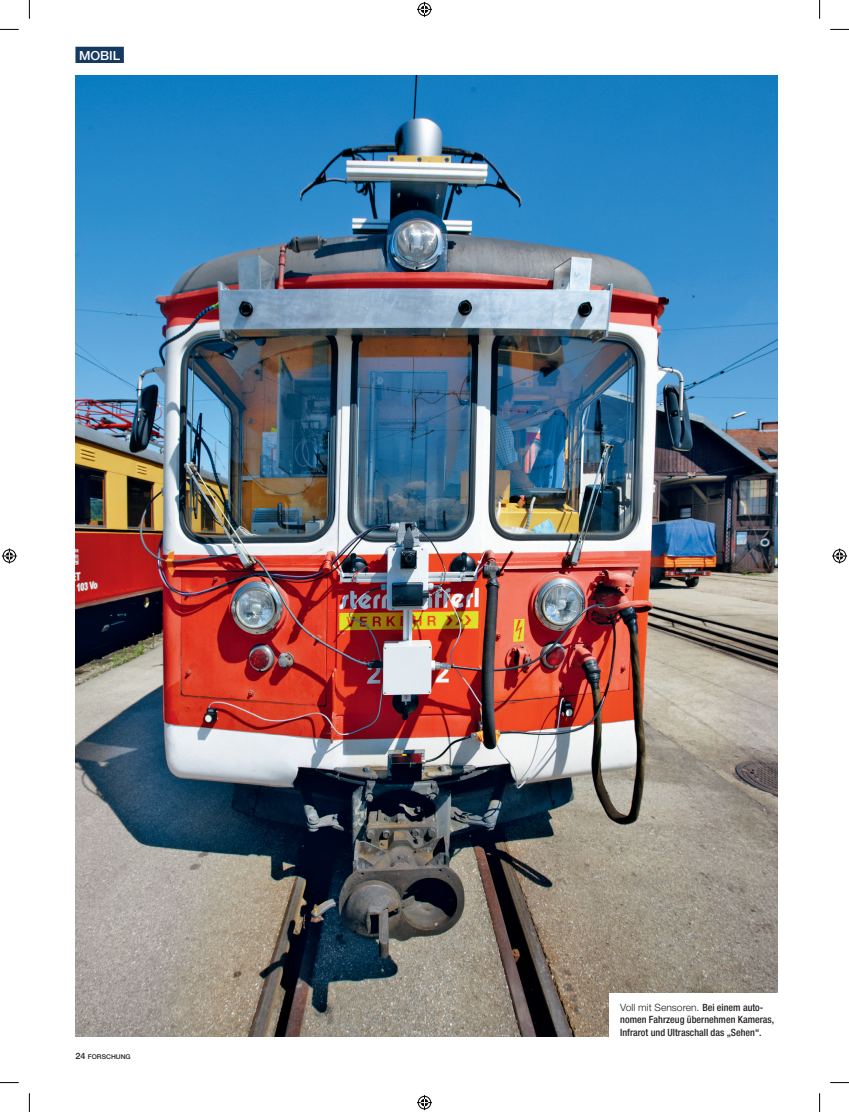
<style>
.page{position:relative;width:849px;height:1112px;background:#fff}
.page>*{position:absolute;margin:0;border:0;box-sizing:border-box;transform-origin:0 0}
.t1{font:500 12.5px "Helvetica Neue LT Std";color:#fff}
.t2{font:500 condensed 10px/12.5px "Helvetica Neue LT Std";color:#231f20}
.t3{font:500 6.5px "Helvetica Neue LT Std";color:#231f20}
.s1{font-size:8.75px}
.s2{font-weight:300;font-stretch:normal}
</style>
<div class="page">
<img style="left:75px;top:75px;width:702px;height:961px">
<div style="left:610px;top:992px;width:184px;height:54px;background:#fff"></div>
<div style="left:75px;top:47px;width:49px;height:16px;background:#163962"></div>
<svg style="left:0;top:29px;width:19px;height:1px"></svg>
<svg style="left:830px;top:29px;width:19px;height:1px"></svg>
<svg style="left:0;top:1082px;width:19px;height:1px"></svg>
<svg style="left:830px;top:1082px;width:19px;height:1px"></svg>
<svg style="left:29px;top:0;width:1px;height:19px"></svg>
<svg style="left:29px;top:1093px;width:1px;height:18px"></svg>
<svg style="left:819px;top:0;width:1px;height:19px"></svg>
<svg style="left:819px;top:1093px;width:1px;height:18px"></svg>
<svg style="left:417px;top:2px;width:15px;height:15px"></svg>
<svg style="left:417px;top:1095px;width:15px;height:14px"></svg>
<svg style="left:2px;top:548px;width:15px;height:15px"></svg>
<svg style="left:832px;top:548px;width:15px;height:15px"></svg>
<p class="t1" style="left:79px;top:48px;width:43px">Mobil</p>
<p class="t3" style="left:75px;top:1052px;width:57px"><span class="s1">24</span> FORSCHUNG</p>
<p class="t2" style="left:620px;top:1000px;width:155px"><span class="s2">Voll mit Sensoren.</span> Bei einem auto&shy;nomen Fahrzeug übernehmen Kameras,<br>Infrarot und Ultraschall das „Sehen“.</p>
</div>
